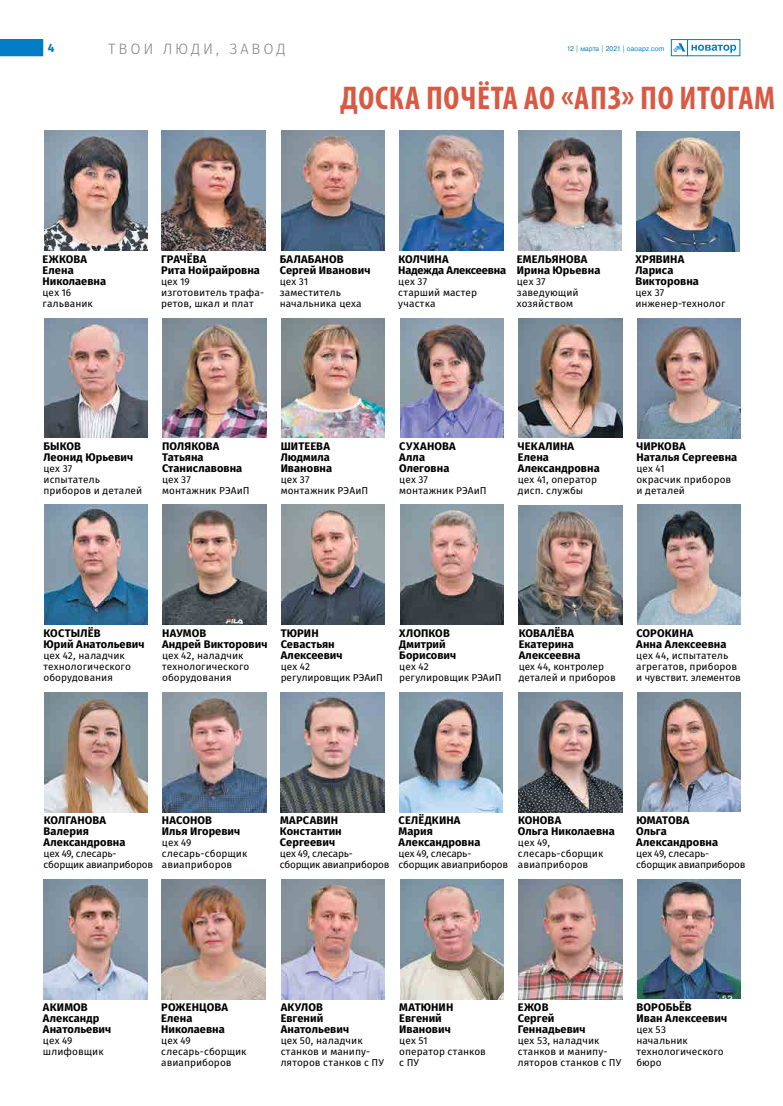
<style>
.page{position:relative;width:783px;height:1106px;background:#fff}
.page>*{position:absolute;margin:0;border:0;box-sizing:border-box;transform-origin:0 0}
.t1{font:700 condensed 33px "Myriad Pro";letter-spacing:.02em;color:#d95943}
.t2{font:15px "Fira Sans OT Light";letter-spacing:.185em;color:#808285}
.t3{font:700 12px "Fira Sans OT";color:#007dc5}
.t4{font:700 11px/11px "Fira Sans OT";letter-spacing:.005em;color:#000}
.t5{font:700 11px/11px "Fira Sans OT";letter-spacing:-.015em;color:#000}
.t6{font:10px/11px "Fira Sans OT";letter-spacing:.005em;color:#000}
.t7{font:10px/11px "Fira Sans OT";letter-spacing:-.025em;color:#000}
.t8{font:10px/11px "Fira Sans OT";letter-spacing:-.03em;color:#000}
.t9{font:7px "Pragmatica";letter-spacing:.01em;color:#007dc5;scale:.93 1}
</style>
<div class="page">
<img style="left:44px;top:131px;width:103px;height:119px">
<img style="left:162px;top:131px;width:103px;height:119px">
<img style="left:281px;top:131px;width:103px;height:119px">
<img style="left:399px;top:131px;width:104px;height:119px">
<img style="left:518px;top:131px;width:103px;height:119px">
<img style="left:636px;top:131px;width:103px;height:120px">
<img style="left:44px;top:318px;width:104px;height:119px">
<img style="left:163px;top:318px;width:103px;height:119px">
<img style="left:281px;top:318px;width:104px;height:119px">
<img style="left:400px;top:318px;width:103px;height:119px">
<img style="left:518px;top:318px;width:104px;height:119px">
<img style="left:637px;top:318px;width:103px;height:120px">
<img style="left:44px;top:505px;width:104px;height:119px">
<img style="left:163px;top:505px;width:103px;height:119px">
<img style="left:281px;top:505px;width:104px;height:119px">
<img style="left:400px;top:505px;width:103px;height:119px">
<img style="left:637px;top:505px;width:103px;height:119px">
<img style="left:518px;top:505px;width:104px;height:120px">
<img style="left:163px;top:693px;width:103px;height:119px">
<img style="left:44px;top:693px;width:104px;height:119px">
<img style="left:280px;top:693px;width:104px;height:119px">
<img style="left:399px;top:693px;width:103px;height:119px">
<img style="left:637px;top:692px;width:103px;height:119px">
<img style="left:518px;top:692px;width:104px;height:120px">
<img style="left:162px;top:879px;width:103px;height:120px">
<img style="left:44px;top:879px;width:103px;height:120px">
<img style="left:281px;top:879px;width:104px;height:120px">
<img style="left:400px;top:879px;width:103px;height:120px">
<img style="left:518px;top:879px;width:104px;height:120px">
<img style="left:637px;top:879px;width:103px;height:119px">
<div style="left:687px;top:39px;width:53px;height:17px;border:1px solid #007dc5"></div>
<div style="left:670px;top:39px;width:17px;height:17px;border:1px solid #007dc5"></div>
<svg style="left:673px;top:43px;width:12px;height:9px"></svg>
<svg style="left:691px;top:45px;width:45px;height:8px"></svg>
<svg style="left:0;top:39px;width:43px;height:17px"></svg>
<p class="t3" style="left:48px;top:39px;width:8px">4</p>
<h2 class="t2" style="left:108px;top:38px;width:178px">твои люди, завод</h2>
<p class="t9" style="left:566px;top:44px;width:106px">12 | марта | 2021 | oaoapz.com</p>
<h1 class="t1" style="left:340px;top:77px;width:35px">доска</h1>
<h1 class="t1" style="left:426px;top:77px;width:16px">почёта</h1>
<h1 class="t1" style="left:524px;top:77px;width:172px">АО «АПЗ» по итогам</h1>
<p class="t4" style="left:43px;top:254px;width:65px">Ежкова<br>Елена<br>Николаевна</p>
<p class="t6" style="left:43px;top:287px;width:52px">цех 16 гальваник</p>
<p class="t4" style="left:161px;top:254px;width:100px">ГрачЁва<br>Рита Нойрайровна</p>
<p class="t6" style="left:161px;top:276px;width:104px">цех 19<br>изготовитель трафа&shy;ретов, шкал и плат</p>
<p class="t4" style="left:279px;top:254px;width:92px">Балабанов<br>Сергей Иванович</p>
<p class="t6" style="left:279px;top:276px;width:83px">цех 31 заместитель начальника цеха</p>
<p class="t5" style="left:398px;top:254px;width:109px">Колчина<br>Надежда Алексеевна</p>
<p class="t6" style="left:398px;top:276px;width:80px">цех 37<br>старший мастер участка</p>
<p class="t4" style="left:516px;top:254px;width:85px">Емельянова<br>Ирина Юрьевна</p>
<p class="t6" style="left:516px;top:276px;width:63px">цех 37 заведующий хозяйством</p>
<p class="t4" style="left:635px;top:254px;width:65px">Хрявина<br>Лариса<br>Викторовна</p>
<p class="t6" style="left:635px;top:287px;width:91px">цех 37 инженер-технолог</p>
<p class="t4" style="left:43px;top:441px;width:91px">Быков<br>Леонид Юрьевич</p>
<p class="t6" style="left:43px;top:463px;width:100px">цех 37<br>испытатель приборов и деталей</p>
<p class="t4" style="left:162px;top:441px;width:82px">Полякова<br>Татьяна<br>Станиславовна</p>
<p class="t6" style="left:162px;top:474px;width:89px">цех 37<br>монтажник РЭАиП</p>
<p class="t4" style="left:280px;top:441px;width:53px;text-indent:36px">ва<br>Людмила<br>Ивановна</p>
<p class="t6" style="left:280px;top:474px;width:89px">цех 37<br>монтажник РЭАиП</p>
<p class="t4" style="left:280px;top:441px;width:18px">Шитее</p>
<p class="t4" style="left:399px;top:441px;width:57px">Суханова<br>Алла<br>Олеговна</p>
<p class="t6" style="left:399px;top:474px;width:89px">цех 37<br>монтажник РЭАиП</p>
<p class="t4" style="left:517px;top:441px;width:83px">Че калина<br>Елена<br>Александровна</p>
<p class="t6" style="left:517px;top:474px;width:81px">цех 41, оператор дисп. службы</p>
<p class="t4" style="left:636px;top:441px;width:102px;text-indent:21px">кова<br>Наталья Сергеевна</p>
<p class="t6" style="left:636px;top:463px;width:96px">цех 41<br>окрасчик приборов и деталей</p>
<p class="t4" style="left:636px;top:441px;width:8px">Чир</p>
<p class="t4" style="left:43px;top:628px;width:103px">КостылЁв<br>Юрий Анатольевич</p>
<p class="t6" style="left:43px;top:650px;width:89px">цех 42, наладчик технологического оборудования</p>
<p class="t4" style="left:162px;top:628px;width:107px">Наумов<br>Андрей Викторович</p>
<p class="t6" style="left:162px;top:650px;width:89px">цех 42, наладчик технологического оборудования</p>
<p class="t4" style="left:280px;top:628px;width:63px">Тюрин<br>Севастьян<br>Алексеевич</p>
<p class="t6" style="left:280px;top:661px;width:104px">цех 42<br>регулировщик РЭАиП</p>
<p class="t4" style="left:399px;top:628px;width:59px">Хлопков<br>Дмитрий<br>Борисович</p>
<p class="t6" style="left:399px;top:661px;width:104px">цех 42<br>регулировщик РЭАиП</p>
<p class="t4" style="left:518px;top:628px;width:63px">КовалЁва<br>Екатерина<br>Алексеевна</p>
<p class="t6" style="left:518px;top:661px;width:99px">цех 44, контролер деталей и приборов</p>
<p class="t4" style="left:636px;top:628px;width:92px">Сорокина<br>Анна Алексеевна</p>
<p class="t6" style="left:636px;top:650px;width:106px">цех 44, испытатель агрегатов, приборов и чувствит. элементов</p>
<p class="t4" style="left:44px;top:815px;width:83px">Колганова<br>Валерия<br>Александровна</p>
<p class="t7" style="left:44px;top:848px;width:111px">цех 49, слесарь&shy;сборщик авиаприборов</p>
<p class="t4" style="left:162px;top:815px;width:80px">Насонов<br>Илья Игоревич</p>
<p class="t6" style="left:162px;top:837px;width:87px">цех 49 слесарь-сборщик авиаприборов</p>
<p class="t4" style="left:280px;top:815px;width:63px">Марсавин<br>Константин<br>Сергеевич</p>
<p class="t7" style="left:280px;top:848px;width:111px">цех 49, слесарь&shy;сборщик авиаприборов</p>
<p class="t4" style="left:398px;top:815px;width:83px">СелЁдкина<br>Мария<br>Александровна</p>
<p class="t7" style="left:398px;top:848px;width:111px">цех 49, слесарь&shy;сборщик авиаприборов</p>
<p class="t4" style="left:518px;top:815px;width:98px">Конова<br>Ольга Николаевна</p>
<p class="t6" style="left:518px;top:837px;width:87px">цех 49, слесарь-сборщик авиаприборов</p>
<p class="t4" style="left:636px;top:815px;width:83px">Юматова<br>Ольга<br>Александровна</p>
<p class="t8" style="left:636px;top:848px;width:111px">цех 49, слесарь&shy;сборщик авиаприборов</p>
<p class="t4" style="left:43px;top:1002px;width:70px">Акимов<br>Александр<br>Анатольевич</p>
<p class="t6" style="left:43px;top:1035px;width:62px">цех 49 шлифовщик</p>
<p class="t4" style="left:161px;top:1002px;width:68px">Рожен цова<br>Елена<br>Николаевна</p>
<p class="t6" style="left:161px;top:1035px;width:87px">цех 49 слесарь-сборщик авиаприборов</p>
<p class="t4" style="left:280px;top:1002px;width:70px">Акулов<br>Евгений<br>Анатольевич</p>
<p class="t6" style="left:280px;top:1035px;width:105px">цех 50, наладчик станков и манипу&shy;ляторов станков с ПУ</p>
<p class="t4" style="left:399px;top:1002px;width:53px">Матюнин<br>Евгений<br>Иванович</p>
<p class="t6" style="left:399px;top:1035px;width:88px">цех 51<br>оператор станков с ПУ</p>
<p class="t4" style="left:517px;top:1002px;width:69px">Ежов<br>Сергей<br>Геннадьевич</p>
<p class="t6" style="left:517px;top:1035px;width:105px">цех 53, наладчик станков и манипу&shy;ляторов станков с ПУ</p>
<p class="t4" style="left:636px;top:1002px;width:92px">Воробьёв<br>Иван Алексеевич</p>
<p class="t6" style="left:636px;top:1024px;width:89px">цех 53<br>начальник технологического бюро</p>
</div>
